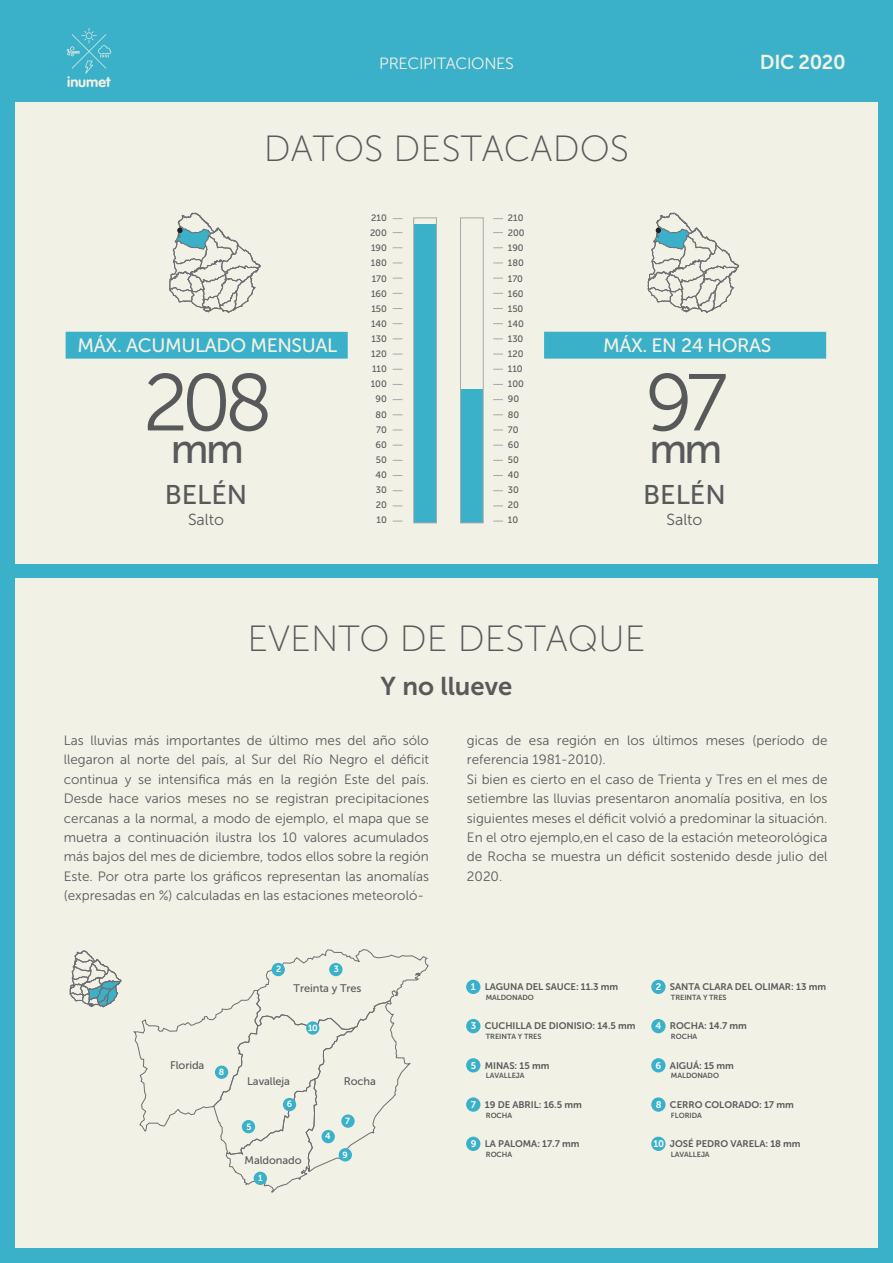
<style>
.page{position:relative;width:893px;height:1263px;background:#fff}
.page>*{position:absolute;margin:0;border:0;box-sizing:border-box;transform-origin:0 0}
.t1{font:80.25px "Museo Sans 300";color:#58595b}
.t2{font:41.4px "Museo Sans 500";color:#58595b}
.t3{font:36.45px "Museo Sans 100";color:#58595b}
.t4{font:27px "Museo Sans 500";color:#58595b}
.t5{font:25.65px "Museo Sans 700";color:#58595b}
.t6{font:19.95px "Museo Sans 700";letter-spacing:-.02em;color:#f2f1e6}
.t7{font:19.35px "Museo Sans 500";letter-spacing:-.02em;color:#f2f1e6}
.t8{font:16.2px "Museo Sans 300";letter-spacing:-.02em;color:#f2f1e6}
.t9{font:15.9px "Museo Sans 300";color:#58595b}
.t10{font:14.25px "VAG Rounded Bold";color:#f2f1e6}
.t11{font:13.5px/19.5px "Museo Sans 300";color:#58595b;text-align:justify}
.t12{font:10.95px "Museo Sans 500";letter-spacing:-.005em;color:#58595b}
.t13{font:9.6px "Museo Sans 700";letter-spacing:-.005em;color:#58595b}
.t14{font:9.6px "Museo Sans 700";color:#fff}
.t15{font:9.3px/15.1px "Museo Sans 500";letter-spacing:-.005em;color:#58595b}
.t16{font:8.85px "Museo Sans 700";color:#fff}
.t17{font:7.35px "Museo Sans 700";letter-spacing:-.005em;color:#58595b}
</style>
<div class="page">
<div style="left:3px;top:36px;width:889px;height:1227px;background:#f2f1e6"></div>
<div style="left:0;top:101px;width:15px;height:1157px;background:#3bb0c9"></div>
<div style="left:879px;top:92px;width:14px;height:1171px;background:#3bb0c9"></div>
<div style="left:0;top:0;width:893px;height:102px;background:#3bb0c9"></div>
<div style="left:0;top:1248px;width:893px;height:15px;background:#3bb0c9"></div>
<svg style="left:67px;top:28px;width:44px;height:46px"></svg>
<div style="left:414px;top:224px;width:22px;height:299px;background:#3bb0c9"></div>
<div style="left:413px;top:217px;width:24px;height:306px;border:1px solid #a7a9ac"></div>
<div style="left:460px;top:390px;width:23px;height:133px;background:#3bb0c9"></div>
<div style="left:460px;top:217px;width:24px;height:306px;border:1px solid #a7a9ac"></div>
<div style="left:66px;top:332px;width:282px;height:27px;background:#3bb0c9"></div>
<svg style="left:169px;top:213px;width:92px;height:100px"></svg>
<div style="left:544px;top:332px;width:282px;height:27px;background:#3bb0c9"></div>
<svg style="left:648px;top:213px;width:91px;height:100px"></svg>
<div style="left:466px;top:980px;width:14px;height:14px;background:#3bb0c9;border-radius:50%"></div>
<div style="left:651px;top:980px;width:15px;height:14px;background:#3bb0c9;border-radius:50%"></div>
<div style="left:466px;top:1019px;width:14px;height:14px;background:#3bb0c9;border-radius:50%"></div>
<div style="left:651px;top:1019px;width:15px;height:14px;background:#3bb0c9;border-radius:50%"></div>
<div style="left:466px;top:1058px;width:14px;height:14px;background:#3bb0c9;border-radius:50%"></div>
<div style="left:651px;top:1058px;width:15px;height:14px;background:#3bb0c9;border-radius:50%"></div>
<div style="left:466px;top:1097px;width:14px;height:15px;background:#3bb0c9;border-radius:50%"></div>
<div style="left:651px;top:1097px;width:15px;height:15px;background:#3bb0c9;border-radius:50%"></div>
<div style="left:466px;top:1137px;width:14px;height:14px;background:#3bb0c9;border-radius:50%"></div>
<div style="left:651px;top:1137px;width:15px;height:14px;background:#3bb0c9;border-radius:50%"></div>
<svg style="left:133px;top:949px;width:296px;height:243px"></svg>
<svg style="left:70px;top:951px;width:51px;height:56px"></svg>
<div style="left:254px;top:1172px;width:13px;height:13px;background:#3bb0c9;border-radius:50%"></div>
<div style="left:272px;top:963px;width:13px;height:13px;background:#3bb0c9;border-radius:50%"></div>
<div style="left:329px;top:963px;width:13px;height:13px;background:#3bb0c9;border-radius:50%"></div>
<div style="left:322px;top:1130px;width:13px;height:13px;background:#3bb0c9;border-radius:50%"></div>
<div style="left:242px;top:1120px;width:13px;height:13px;background:#3bb0c9;border-radius:50%"></div>
<div style="left:215px;top:1065px;width:13px;height:14px;background:#3bb0c9;border-radius:50%"></div>
<div style="left:306px;top:1021px;width:13px;height:14px;background:#3bb0c9;border-radius:50%"></div>
<div style="left:283px;top:1098px;width:13px;height:13px;background:#3bb0c9;border-radius:50%"></div>
<div style="left:341px;top:1114px;width:14px;height:14px;background:#3bb0c9;border-radius:50%"></div>
<div style="left:339px;top:1148px;width:13px;height:13px;background:#3bb0c9;border-radius:50%"></div>
<div style="left:0;top:564px;width:889px;height:14px;background:#3bb0c9"></div>
<p class="t10" style="left:67px;top:74px;width:45px">inumet</p>
<p class="t8" style="left:379px;top:54px;width:136px">PRECIPITACIONES</p>
<h3 class="t6" style="left:760px;top:51px;width:87px">DIC 2020</h3>
<h3 class="t3" style="left:264px;top:129px;width:367px">DATOS DESTACADOS</h3>
<h3 class="t7" style="left:78px;top:334px;width:261px">MÁX. ACUMULADO MENSUAL</h3>
<h1 class="t1" style="left:143px;top:360px;width:132px">208</h1>
<h2 class="t2" style="left:171px;top:426px;width:74px">mm</h2>
<h3 class="t4" style="left:165px;top:480px;width:84px">BELÉN</h3>
<p class="t9" style="left:188px;top:511px;width:38px">Salto</p>
<p class="t15" style="left:370px;top:210px;width:18px;text-align:right">210<br>200<br>190<br>180<br>170<br>160<br>150<br>140<br>130<br>120<br>110<br>100<br>90<br>80<br>70<br>60<br>50<br>40<br>30<br>20<br>10</p>
<p class="t15" style="left:508px;top:210px;width:18px">210<br>200<br>190<br>180<br>170<br>160<br>150<br>140<br>130<br>120<br>110<br>100<br>90<br>80<br>70<br>60<br>50<br>40<br>30<br>20<br>10</p>
<h3 class="t7" style="left:603px;top:334px;width:170px">MÁX. EN 24 HORAS</h3>
<h1 class="t1" style="left:645px;top:360px;width:84px">97</h1>
<h2 class="t2" style="left:649px;top:426px;width:74px">mm</h2>
<h3 class="t4" style="left:643px;top:480px;width:84px">BELÉN</h3>
<p class="t9" style="left:666px;top:511px;width:38px">Salto</p>
<h3 class="t3" style="left:247px;top:619px;width:400px">EVENTO DE DESTAQUE</h3>
<h3 class="t5" style="left:381px;top:672px;width:133px">Y no llueve</h3>
<p class="t11" style="left:64px;top:730px;width:367px">Las lluvias más importantes de último mes del año sólo llegaron al norte del país, al Sur del Río Negro el déficit continua y se intensifica más en la región Este del país.<br>Desde hace varios meses no se registran precipitaciones cercanas a la normal, a modo de ejemplo, el mapa que se muetra a continuación ilustra los 10 valores acumulados más bajos del mes de diciembre, todos ellos sobre la región Este. Por otra parte los gráficos representan las anomalías (expresadas en %) calculadas en las estaciones meteoroló-</p>
<p class="t16" style="left:276px;top:964px;width:7px">2</p>
<p class="t16" style="left:334px;top:964px;width:7px">3</p>
<p class="t12" style="left:294px;top:982px;width:69px">Treinta y Tres</p>
<p class="t12" style="left:170px;top:1059px;width:36px">Florida</p>
<p class="t16" style="left:219px;top:1067px;width:7px">8</p>
<p class="t16" style="left:308px;top:1023px;width:11px">10</p>
<p class="t12" style="left:247px;top:1075px;width:44px">Lavalleja</p>
<p class="t12" style="left:344px;top:1075px;width:34px">Rocha</p>
<p class="t16" style="left:246px;top:1121px;width:7px">5</p>
<p class="t16" style="left:287px;top:1099px;width:7px">6</p>
<p class="t12" style="left:245px;top:1154px;width:59px">Maldonado</p>
<p class="t16" style="left:258px;top:1173px;width:6px">1</p>
<p class="t16" style="left:325px;top:1131px;width:7px">4</p>
<p class="t16" style="left:345px;top:1116px;width:6px">7</p>
<p class="t16" style="left:343px;top:1150px;width:7px">9</p>
<p class="t11" style="left:467px;top:730px;width:362px;text-align:left">gicas de esa región en los últimos meses (período de referencia 1981-2010).<br>Si bien es cierto en el caso de Trienta y Tres en el mes de setiembre las lluvias presentaron anomalía positiva, en los siguientes meses el déficit volvió a predominar la situación.<br>En el otro ejemplo,en el caso de la estación meteorológica de Rocha se muestra un déficit sostenido desde julio del 2020.</p>
<p class="t14" style="left:471px;top:981px;width:6px">1</p>
<p class="t13" style="left:670px;top:981px;width:158px">SANTA CLARA DEL OLIMAR: 13 mm</p>
<p class="t17" style="left:671px;top:993px;width:57px">TREINTA Y TRES</p>
<p class="t13" style="left:485px;top:981px;width:135px">LAGUNA DEL SAUCE: 11.3 mm</p>
<p class="t17" style="left:486px;top:993px;width:50px">MALDONADO</p>
<p class="t14" style="left:656px;top:981px;width:7px">2</p>
<p class="t13" style="left:485px;top:1021px;width:152px">CUCHILLA DE DIONISIO: 14.5 mm</p>
<p class="t17" style="left:486px;top:1032px;width:57px">TREINTA Y TRES</p>
<p class="t14" style="left:471px;top:1021px;width:7px">3</p>
<p class="t13" style="left:670px;top:1021px;width:79px">ROCHA: 14.7 mm</p>
<p class="t17" style="left:671px;top:1032px;width:28px">ROCHA</p>
<p class="t14" style="left:655px;top:1021px;width:7px">4</p>
<p class="t14" style="left:471px;top:1060px;width:7px">5</p>
<p class="t13" style="left:670px;top:1060px;width:66px">AIGUÁ: 15 mm</p>
<p class="t17" style="left:671px;top:1072px;width:50px">MALDONADO</p>
<p class="t13" style="left:485px;top:1060px;width:66px">MINAS: 15 mm</p>
<p class="t17" style="left:486px;top:1072px;width:40px">LAVALLEJA</p>
<p class="t14" style="left:655px;top:1060px;width:7px">6</p>
<p class="t13" style="left:485px;top:1099px;width:98px">19 DE ABRIL: 16.5 mm</p>
<p class="t17" style="left:486px;top:1111px;width:28px">ROCHA</p>
<p class="t14" style="left:471px;top:1099px;width:7px">7</p>
<p class="t13" style="left:670px;top:1099px;width:125px">CERRO COLORADO: 17 mm</p>
<p class="t17" style="left:671px;top:1111px;width:32px">FLORIDA</p>
<p class="t14" style="left:656px;top:1099px;width:7px">8</p>
<p class="t14" style="left:471px;top:1138px;width:7px">9</p>
<p class="t13" style="left:670px;top:1138px;width:132px">JOSÉ PEDRO VARELA: 18 mm</p>
<p class="t17" style="left:671px;top:1150px;width:40px">LAVALLEJA</p>
<p class="t13" style="left:485px;top:1138px;width:96px">LA PALOMA: 17.7 mm</p>
<p class="t17" style="left:486px;top:1150px;width:28px">ROCHA</p>
<p class="t14" style="left:653px;top:1138px;width:12px">10</p>
</div>
